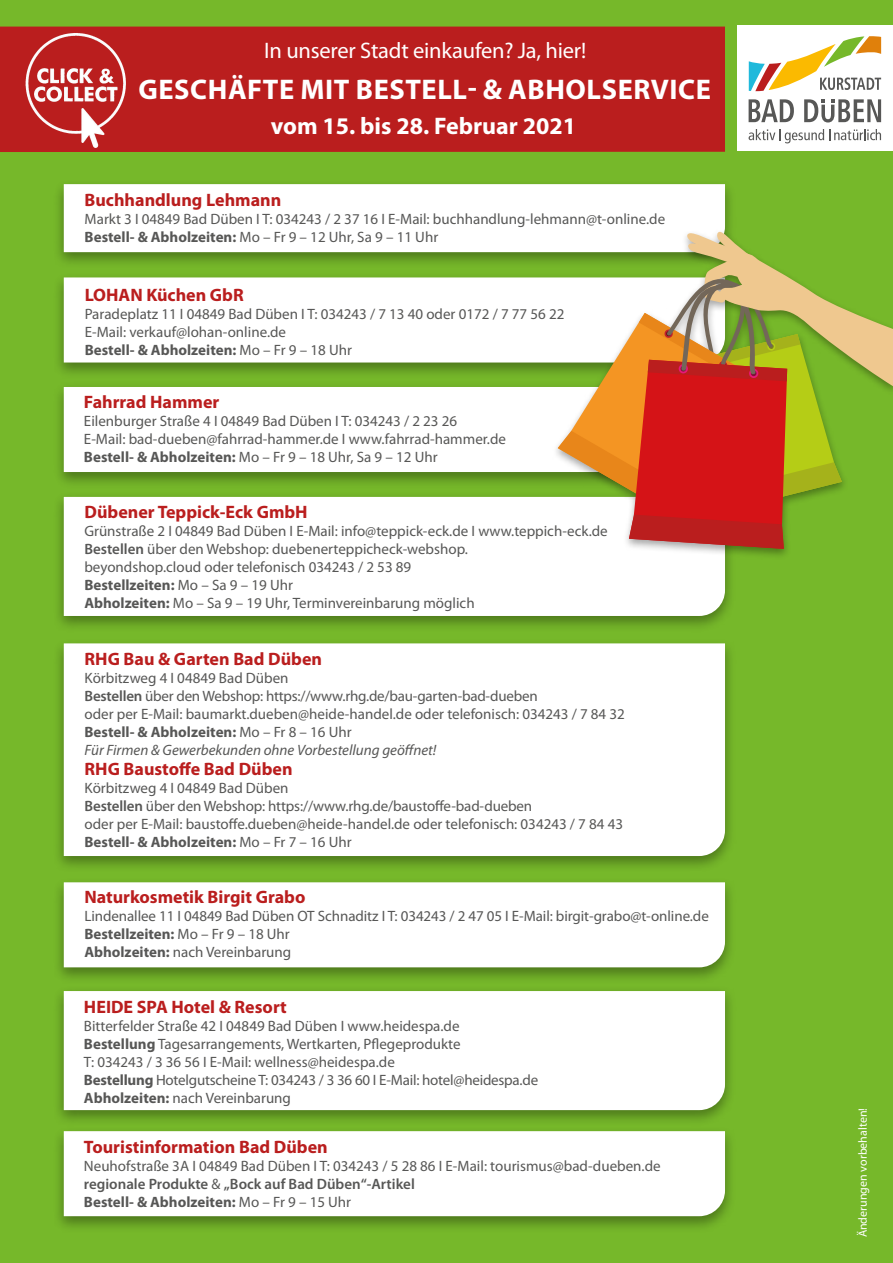
<style>
.page{position:relative;width:893px;height:1263px;background:#76b82a}
.page>*{position:absolute;margin:0;border:0;box-sizing:border-box;transform-origin:0 0}
.t1{font:700 28.5px "Myriad Pro";letter-spacing:.02em;color:#fff}
.t2{font:700 24px "Myriad Pro";color:#fff}
.t3{font:22.5px "Myriad Pro";letter-spacing:-.01em;color:#fff}
.t4{font:700 18px "Myriad Pro";color:#ba1e1e}
.t5{font:15px/18px "Myriad Pro";color:#575756}
.t6{font:12px "Myriad Pro";color:#fff}
.s1{font-weight:700}
.s2{font-weight:600}
.s3{font-style:italic}
</style>
<div class="page">
<div style="left:738px;top:25px;width:155px;height:126px;background:#fff"></div>
<svg style="left:749px;top:36px;width:132px;height:55px"></svg>
<svg style="left:749px;top:99px;width:45px;height:23px"></svg>
<svg style="left:804px;top:99px;width:77px;height:23px"></svg>
<svg style="left:749px;top:129px;width:132px;height:14px"></svg>
<div style="left:0;top:27px;width:725px;height:125px;background:#ba1e1e"></div>
<img style="left:36px;top:33px;width:37px;height:20px">
<div style="left:53px;top:1125px;width:683px;height:108px;background:#000;opacity:.35"></div>
<div style="left:64px;top:1131px;width:661px;height:85px;background:#fff"></div>
<div style="left:53px;top:985px;width:683px;height:142px;background:#000;opacity:.35"></div>
<div style="left:64px;top:991px;width:661px;height:119px;background:#fff"></div>
<div style="left:53px;top:491px;width:683px;height:141px;background:#000;opacity:.35"></div>
<div style="left:64px;top:549px;width:661px;height:67px;background:#fff"></div>
<div style="left:53px;top:637px;width:683px;height:235px;background:#000;opacity:.35"></div>
<div style="left:64px;top:643px;width:661px;height:213px;background:#fff"></div>
<div style="left:53px;top:178px;width:683px;height:90px;background:#000;opacity:.35"></div>
<div style="left:53px;top:876px;width:683px;height:108px;background:#000;opacity:.35"></div>
<div style="left:64px;top:882px;width:661px;height:85px;background:#fff"></div>
<div style="left:551px;top:229px;width:342px;height:331px;background:#000;opacity:.35"></div>
<svg style="left:64px;top:184px;width:829px;height:365px"></svg>
<h3 class="t3" style="left:264px;top:37px;width:323px">In unserer Stadt einkaufen? Ja, hier!</h3>
<h1 class="t1" style="left:139px;top:71px;width:574px">GESCHÄFTE MIT BESTELL- &amp; ABHOLSERVICE</h1>
<h2 class="t2" style="left:271px;top:110px;width:307px">vom 15. bis 28. Februar 2021</h2>
<p class="t4" style="left:85px;top:188px;width:198px">Buchhandlung Lehmann</p>
<p class="t5" style="left:85px;top:210px;width:582px">Markt 3 I 04849 Bad Düben I T: 034243 / 2 37 16 I E-Mail: buchhandlung-lehmann@t-online.de<br><span class="s1">Bestell- &amp; Abholzeiten:</span> Mo – Fr 9 – 12 Uhr, Sa 9 – 11 Uhr</p>
<p class="t4" style="left:85px;top:283px;width:161px">LOHAN Küchen GbR</p>
<p class="t5" style="left:85px;top:305px;width:481px">Paradeplatz 11 I 04849 Bad Düben I T: 034243 / 7 13 40 oder 0172 / 7 77 56 22<br>E-Mail: verkauf@lohan-online.de<br><span class="s1">Bestell- &amp; Abholzeiten:</span> Mo – Fr 9 – 18 Uhr</p>
<p class="t4" style="left:84px;top:390px;width:137px">Fahrrad Hammer</p>
<p class="t5" style="left:84px;top:411px;width:424px">Eilenburger Straße 4 I 04849 Bad Düben I T: 034243 / 2 23 26<br>E-Mail: bad-dueben@fahrrad-hammer.de I www.fahrrad-hammer.de<br><span class="s1">Bestell- &amp; Abholzeiten:</span> Mo – Fr 9 – 18 Uhr, Sa 9 – 12 Uhr</p>
<p class="t4" style="left:84px;top:500px;width:225px">Dübener Teppick-Eck GmbH</p>
<p class="t5" style="left:84px;top:522px;width:525px">Grünstraße 2 I 04849 Bad Düben I E-Mail: info@teppick-eck.de I www.teppich-eck.de <span class="s2">Bestellen</span> über den Webshop: duebenerteppicheck-webshop.<br>beyondshop.cloud oder telefonisch 034243 / 2 53 89<br><span class="s1">Bestellzeiten:</span> Mo – Sa 9 – 19 Uhr<br><span class="s1">Abholzeiten:</span> Mo – Sa 9 – 19 Uhr, Terminvereinbarung möglich</p>
<p class="t4" style="left:85px;top:647px;width:239px">RHG Bau &amp; Garten Bad Düben</p>
<p class="t5" style="left:85px;top:669px;width:542px">Körbitzweg 4 I 04849 Bad Düben<br><span class="s2">Bestellen</span> über den Webshop: https://www.rhg.de/bau-garten-bad-dueben<br>oder per E-Mail: baumarkt.dueben@heide-handel.de oder telefonisch: 034243 / 7 84 32<br><span class="s1">Bestell- &amp; Abholzeiten:</span> Mo – Fr 8 – 16 Uhr<br><span class="s3">Für Firmen &amp; Gewerbekunden ohne Vorbestellung geöffnet!</span></p>
<p class="t4" style="left:85px;top:757px;width:210px">RHG Baustoffe Bad Düben</p>
<p class="t5" style="left:85px;top:778px;width:540px">Körbitzweg 4 I 04849 Bad Düben<br><span class="s2">Bestellen</span> über den Webshop: https://www.rhg.de/baustoffe-bad-dueben<br>oder per E-Mail: baustoffe.dueben@heide-handel.de oder telefonisch: 034243 / 7 84 43<br><span class="s1">Bestell- &amp; Abholzeiten:</span> Mo – Fr 7 – 16 Uhr</p>
<p class="t4" style="left:84px;top:885px;width:223px">Naturkosmetik Birgit Grabo</p>
<p class="t5" style="left:84px;top:906px;width:626px">Lindenallee 11 I 04849 Bad Düben OT Schnaditz I T: 034243 / 2 47 05 I E-Mail: birgit-grabo@t-online.de<br><span class="s1">Bestellzeiten:</span> Mo – Fr 9 – 18 Uhr<br><span class="s1">Abholzeiten:</span> nach Vereinbarung</p>
<p class="t4" style="left:84px;top:995px;width:204px">HEIDE SPA Hotel &amp; Resort</p>
<p class="t5" style="left:84px;top:1016px;width:456px">Bitterfelder Straße 42 I 04849 Bad Düben I www.heidespa.de<br><span class="s1">Bestellung</span> Tagesarrangements, Wertkarten, Pflegeprodukte<br>T: 034243 / 3 36 56 I E-Mail: wellness@heidespa.de<br><span class="s1">Bestellung</span> Hotelgutscheine T: 034243 / 3 36 60 I E-Mail: hotel@heidespa.de <span class="s1">Abholzeiten:</span> nach Vereinbarung</p>
<p class="t4" style="left:84px;top:1135px;width:245px">Touristinformation Bad Düben</p>
<p class="t5" style="left:84px;top:1156px;width:578px">Neuhofstraße 3A I 04849 Bad Düben I T: 034243 / 5 28 86 I E-Mail: tourismus@bad-dueben.de <span class="s2">regionale Produkte</span> &amp; <span class="s2">„Bock auf Bad Düben“-Artikel<br></span><span class="s1">Bestell- &amp; Abholzeiten:</span> Mo – Fr 9 – 15 Uhr</p>
<p class="t6" style="left:855px;top:1237px;width:131px;rotate:-90deg">Änderungen vorbehalten!</p>
</div>
